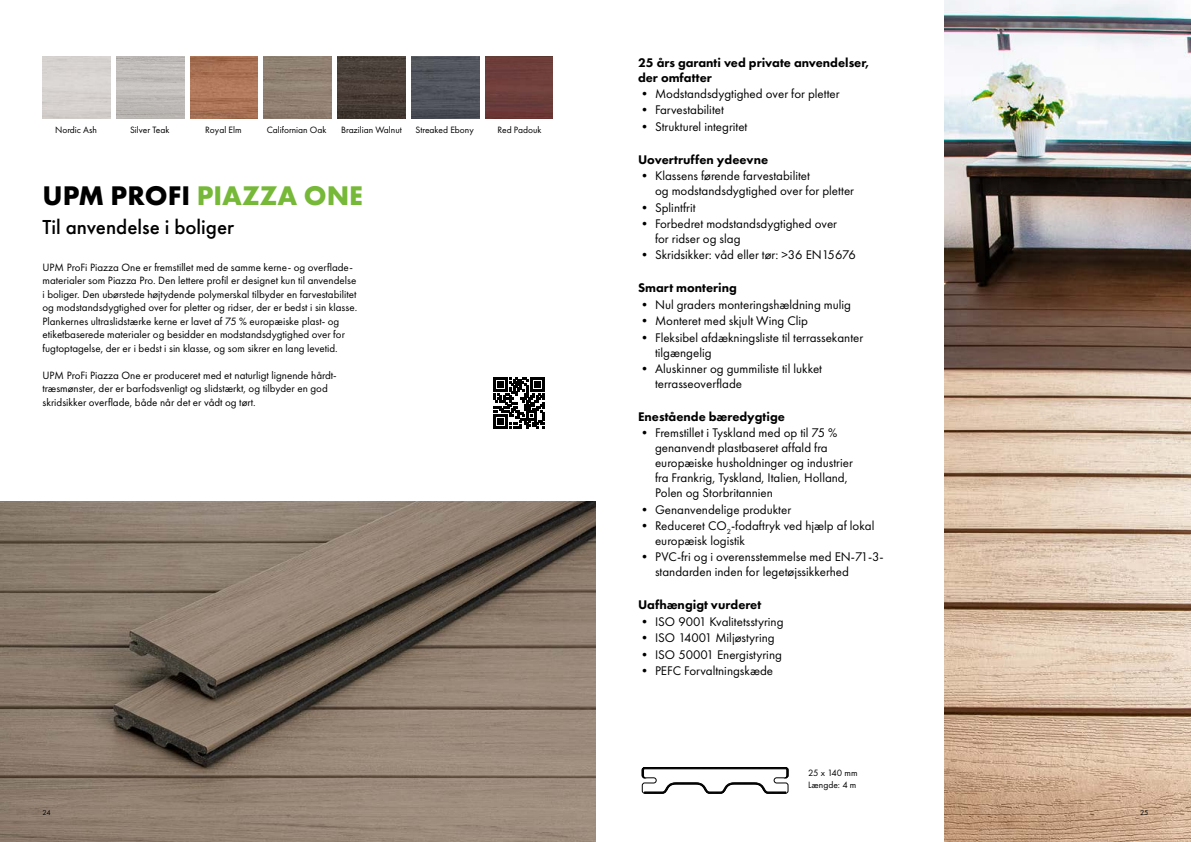
<style>
.page{position:relative;width:1191px;height:842px;background:#fff}
.page>*{position:absolute;margin:0;border:0;box-sizing:border-box;transform-origin:0 0}
.t1{font:700 28px "Futura PT";color:#76b837}
.t2{font:500 21px "Futura PT";color:#000}
.t3{font:13px/15px "Futura PT";color:#000}
.t4{font:800 13px/15px "Futura PT";color:#000}
.t5{font:11px/13.5px "Futura PT";color:#000}
.t6{font:9.5px/12px "Futura PT";color:#000}
.t7{font:7.5px "Futura PT";color:#000}
.s1{color:#000}
</style>
<div class="page">
<img style="left:0;top:502px;width:595px;height:340px">
<img style="left:944px;top:0;width:247px;height:842px">
<svg style="left:642px;top:767px;width:146px;height:26px"></svg>
<img style="left:116px;top:57px;width:68px;height:62px">
<img style="left:264px;top:57px;width:68px;height:62px">
<img style="left:337px;top:57px;width:68px;height:62px">
<img style="left:411px;top:57px;width:68px;height:62px">
<img style="left:190px;top:57px;width:68px;height:62px">
<img style="left:485px;top:57px;width:68px;height:62px">
<svg style="left:493px;top:377px;width:52px;height:52px"></svg>
<p class="t6" style="left:55px;top:124px;width:43px">Nordic Ash</p>
<p class="t6" style="left:130px;top:124px;width:41px">Silver Teak</p>
<p class="t6" style="left:205px;top:124px;width:38px">Royal Elm</p>
<p class="t6" style="left:267px;top:124px;width:61px">Californian Oak</p>
<p class="t6" style="left:341px;top:123px;width:62px">Brazilian Walnut</p>
<p class="t6" style="left:415px;top:124px;width:60px">Streaked Ebony</p>
<p class="t6" style="left:497px;top:124px;width:45px">Red Padouk</p>
<h1 class="t1" style="left:43px;top:177px;width:322px"><span class="s1">UPM PROFI</span> PIAZZA ONE</h1>
<h2 class="t2" style="left:43px;top:215px;width:193px">Til anvendelse i boliger</h2>
<p class="t5" style="left:43px;top:260px;width:316px">UPM ProFi Piazza One er fremstillet med de samme kerne- og overflade&shy;materialer som Piazza Pro. Den lettere profil er designet kun til anvendelse i boliger. Den ubørstede højtydende polymerskal tilbyder en farvestabilitet og modstandsdygtighed over for pletter og ridser, der er bedst i sin klasse.<br>Plankernes ultraslidstærke kerne er lavet af 75 % europæiske plast- og etiketbaserede materialer og besidder en modstandsdygtighed over for fugtoptagelse, der er i bedst i sin klasse, og som sikrer en lang levetid.</p>
<p class="t5" style="left:43px;top:368px;width:295px">UPM ProFi Piazza One er produceret med et naturligt lignende hårdt&shy;træsmønster, der er barfodsvenligt og slidstærkt, og tilbyder en god skridsikker overflade, både når det er vådt og tørt.</p>
<p class="t4" style="left:638px;top:55px;width:232px">25 års garanti ved private anvendelser, der omfatter</p>
<p class="t3" style="left:638px;top:86px;width:203px">• Modstandsdygtighed over for pletter</p>
<p class="t3" style="left:638px;top:103px;width:87px">• Farvestabilitet</p>
<p class="t3" style="left:638px;top:119px;width:111px">• Strukturel integritet</p>
<p class="t4" style="left:638px;top:152px;width:132px">Uovertruffen ydeevne</p>
<p class="t3" style="left:655px;top:168px;width:201px;text-indent:-17px">• Klassens førende farvestabilitet<br>og modstandsdygtighed over for pletter</p>
<p class="t3" style="left:638px;top:200px;width:59px">• Splintfrit</p>
<p class="t3" style="left:655px;top:216px;width:184px;text-indent:-17px">• Forbedret modstandsdygtighed over for ridser og slag</p>
<p class="t3" style="left:638px;top:247px;width:219px">• Skridsikker: våd eller tør: &gt;36 EN15676</p>
<p class="t4" style="left:638px;top:280px;width:100px">Smart montering</p>
<p class="t3" style="left:638px;top:297px;width:215px">• Nul graders monteringshældning mulig</p>
<p class="t3" style="left:638px;top:313px;width:171px">• Monteret med skjult Wing Clip</p>
<p class="t3" style="left:655px;top:330px;width:210px;text-indent:-17px">• Fleksibel afdækningsliste til terrassekanter tilgængelig</p>
<p class="t3" style="left:655px;top:361px;width:168px;text-indent:-17px">• Aluskinner og gummiliste til lukket terrasseoverflade</p>
<p class="t4" style="left:638px;top:409px;width:148px">Enestående bæredygtige</p>
<p class="t3" style="left:655px;top:425px;width:199px;text-indent:-17px">• Fremstillet i Tyskland med op til 75 % genanvendt plastbaseret affald fra europæiske husholdninger og industrier fra Frankrig, Tyskland, Italien, Holland, Polen og Storbritannien</p>
<p class="t3" style="left:638px;top:502px;width:155px">• Genanvendelige produkter</p>
<p class="t3" style="left:655px;top:518px;width:221px;text-indent:-17px">• Reduceret CO<sub>2</sub>-fodaftryk ved hjælp af lokal europæisk logistik</p>
<p class="t3" style="left:655px;top:549px;width:230px;text-indent:-17px">• PVC-fri og i overensstemmelse med EN-71-3- standarden inden for legetøjssikkerhed</p>
<p class="t4" style="left:638px;top:597px;width:125px">Uafhængigt vurderet</p>
<p class="t3" style="left:638px;top:614px;width:147px">• ISO 9001 Kvalitetsstyring</p>
<p class="t3" style="left:638px;top:630px;width:138px">• ISO 14001 Miljøstyring</p>
<p class="t3" style="left:638px;top:647px;width:145px">• ISO 50001 Energistyring</p>
<p class="t3" style="left:638px;top:663px;width:137px">• PEFC Forvaltningskæde</p>
<p class="t6" style="left:808px;top:766px;width:51px">25 x 140 mm<br>Længde: 4 m</p>
<p class="t7" style="left:43px;top:808px;width:10px">24</p>
<p class="t7" style="left:1140px;top:808px;width:10px">25</p>
</div>
